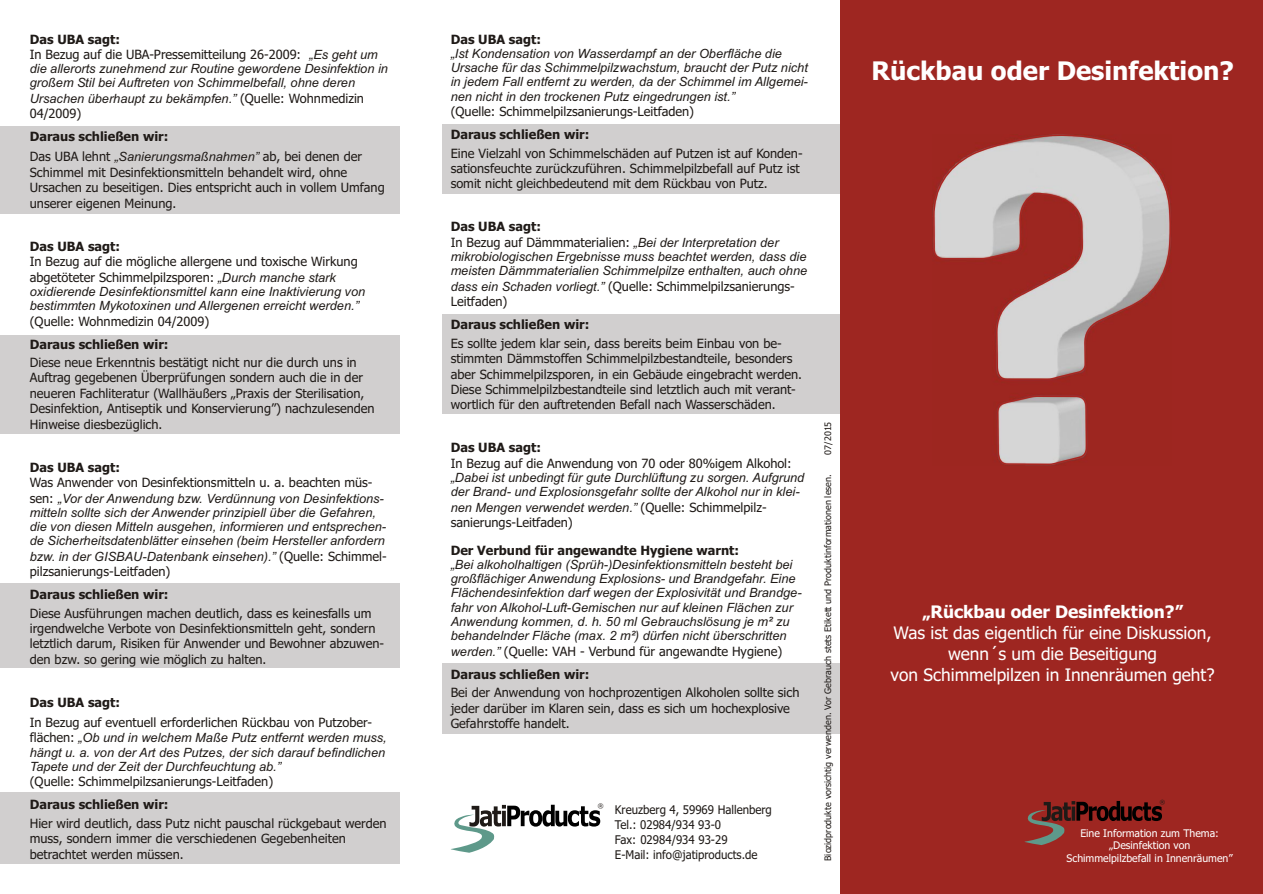
<style>
.page{position:relative;width:1263px;height:894px;background:#fff}
.page>*{position:absolute;margin:0;border:0;box-sizing:border-box;transform-origin:0 0}
.t1{font:700 25.65px "Tahoma";color:#fff}
.t2{font:17.25px/20.9px "Tahoma";color:#fff;text-align:center}
.t3{font:700 17.25px "Tahoma";color:#fff}
.t4{font:12.75px/15.5px "Tahoma";color:#1f1a17}
.t5{font:italic 12.75px/14.2px "Arial";color:#1f1a17}
.t6{font:700 12.75px "Tahoma";color:#1f1a17}
.t7{font:12px/14.7px "Tahoma";color:#1f1a17;scale:.96 1}
.t8{font:10.5px/12.6px "Tahoma";color:#fff;text-align:center}
.t9{font:9px "Tahoma";color:#1f1a17}
.t10{font:6.3px "Tahoma";color:#1f1a17}
.t11{font:5.7px "Tahoma";color:#1f1a17}
.s1{font-weight:700}
.s2{font-family:"Arial";font-style:italic}
.s3{font-family:"Tahoma";font-style:normal}
</style>
<div class="page">
<div style="left:442px;top:124px;width:400px;height:70px;background:#d1cfcf"></div>
<div style="left:442px;top:314px;width:400px;height:100px;background:#d1cfcf"></div>
<div style="left:442px;top:664px;width:400px;height:70px;background:#d1cfcf"></div>
<div style="left:840px;top:0;width:423px;height:894px;background:#9e2621"></div>
<div style="left:0;top:127px;width:400px;height:87px;background:#d1cfcf"></div>
<div style="left:0;top:335px;width:400px;height:98px;background:#d1cfcf"></div>
<div style="left:0;top:583px;width:400px;height:85px;background:#d1cfcf"></div>
<div style="left:0;top:793px;width:400px;height:71px;background:#d1cfcf"></div>
<svg style="left:451px;top:805px;width:149px;height:48px"></svg>
<svg style="left:1024px;top:801px;width:138px;height:44px"></svg>
<svg style="left:932px;top:134px;width:239px;height:245px"></svg>
<svg style="left:997px;top:395px;width:90px;height:71px;background:#c6b4b3"></svg>
<p class="t4" style="left:30px;top:32px;width:350px"><span class="s1">Das UBA sagt:<br></span>In Bezug auf die UBA-Pressemitteilung 26-2009: <span class="s2">„Es geht um</span></p>
<p class="t5" style="left:30px;top:63px;width:360px">die allerorts zunehmend zur Routine gewordene Desinfektion in großem Stil bei Auftreten von Schimmelbefall, ohne deren</p>
<p class="t5" style="left:30px;top:92px;width:336px">Ursachen überhaupt zu bekämpfen.” <span class="s3">(Quelle: Wohnmedizin</span></p>
<p class="t4" style="left:30px;top:107px;width:53px">04/2009)</p>
<p class="t4" style="left:30px;top:128px;width:334px;line-height:20px"><span class="s1">Daraus schließen wir:<br></span>Das UBA lehnt <span class="s2">„Sanierungsmaßnahmen”</span> ab, bei denen der</p>
<p class="t4" style="left:30px;top:166px;width:357px">Schimmel mit Desinfektionsmitteln behandelt wird, ohne<br>Ursachen zu beseitigen. Dies entspricht auch in vollem Umfang unserer eigenen Meinung.</p>
<p class="t6" style="left:30px;top:241px;width:92px">Das UBA sagt:</p>
<p class="t4" style="left:30px;top:255px;width:330px">In Bezug auf die mögliche allergene und toxische Wirkung abgetöteter Schimmelpilzsporen: <span class="s2">„Durch manche stark</span></p>
<p class="t5" style="left:30px;top:285px;width:337px">oxidierende Desinfektionsmittel kann eine Inaktivierung von bestimmten Mykotoxinen und Allergenen erreicht werden.”</p>
<p class="t4" style="left:30px;top:314px;width:181px">(Quelle: Wohnmedizin 04/2009)</p>
<p class="t6" style="left:30px;top:339px;width:140px">Daraus schließen wir:</p>
<p class="t4" style="left:30px;top:356px;width:346px">Diese neue Erkenntnis bestätigt nicht nur die durch uns in Auftrag gegebenen Überprüfungen sondern auch die in der neueren Fachliteratur (Wallhäußers „Praxis der Sterilisation, Desinfektion, Antiseptik und Konservierung”) nachzulesenden Hinweise diesbezüglich.</p>
<p class="t6" style="left:30px;top:462px;width:92px">Das UBA sagt:</p>
<p class="t4" style="left:30px;top:476px;width:344px">Was Anwender von Desinfektionsmitteln u. a. beachten müs-</p>
<p class="t5" style="left:30px;top:492px;width:358px"><span class="s3">sen:</span> „Vor der Anwendung bzw. Verdünnung von Desinfektions&shy;mitteln sollte sich der Anwender prinzipiell über die Gefahren, die von diesen Mitteln ausgehen, informieren und entsprechen&shy;de Sicherheitsdatenblätter einsehen (beim Hersteller anfordern</p>
<p class="t5" style="left:30px;top:550px;width:359px">bzw. in der GISBAU-Datenbank einsehen).” <span class="s3">(Quelle: Schimmel-</span></p>
<p class="t4" style="left:30px;top:565px;width:142px">pilzsanierungs-Leitfaden)</p>
<p class="t6" style="left:30px;top:589px;width:140px">Daraus schließen wir:</p>
<p class="t4" style="left:30px;top:606px;width:356px">Diese Ausführungen machen deutlich, dass es keinesfalls um irgendwelche Verbote von Desinfektionsmitteln geht, sondern letztlich darum, Risiken für Anwender und Bewohner abzuwen&shy;den bzw. so gering wie möglich zu halten.</p>
<p class="t6" style="left:30px;top:697px;width:92px">Das UBA sagt:</p>
<p class="t4" style="left:30px;top:716px;width:344px">In Bezug auf eventuell erforderlichen Rückbau von Putzober-</p>
<p class="t5" style="left:30px;top:732px;width:358px;text-align:justify"><span class="s3">flächen:</span> „Ob und in welchem Maße Putz entfernt werden muss, hängt u. a. von der Art des Putzes, der sich darauf befindlichen Tapete und der Zeit der Durchfeuchtung ab.”</p>
<p class="t4" style="left:30px;top:775px;width:245px">(Quelle: Schimmelpilzsanierungs-Leitfaden)</p>
<p class="t6" style="left:30px;top:800px;width:140px">Daraus schließen wir:</p>
<p class="t4" style="left:30px;top:817px;width:359px">Hier wird deutlich, dass Putz nicht pauschal rückgebaut werden muss, sondern immer die verschiedenen Gegebenheiten betrachtet werden müssen.</p>
<p class="t6" style="left:451px;top:34px;width:92px">Das UBA sagt:</p>
<p class="t5" style="left:451px;top:47px;width:359px">„Ist Kondensation von Wasserdampf an der Oberfläche die Ursache für das Schimmelpilzwachstum, braucht der Putz nicht in jedem Fall entfernt zu werden, da der Schimmel im Allgemei&shy;nen nicht in den trockenen Putz eingedrungen ist.”</p>
<p class="t4" style="left:451px;top:105px;width:245px">(Quelle: Schimmelpilzsanierungs-Leitfaden)</p>
<p class="t6" style="left:451px;top:129px;width:140px">Daraus schließen wir:</p>
<p class="t4" style="left:451px;top:146px;width:354px">Eine Vielzahl von Schimmelschäden auf Putzen ist auf Konden&shy;sationsfeuchte zurückzuführen. Schimmelpilzbefall auf Putz ist somit nicht gleichbedeutend mit dem Rückbau von Putz.</p>
<p class="t4" style="left:451px;top:220px;width:329px"><span class="s1">Das UBA sagt:<br></span>In Bezug auf Dämmmaterialien: <span class="s2">„Bei der Interpretation der</span></p>
<p class="t5" style="left:451px;top:251px;width:358px">mikrobiologischen Ergebnisse muss beachtet werden, dass die meisten Dämmmaterialien Schimmelpilze enthalten, auch ohne</p>
<p class="t4" style="left:451px;top:279px;width:346px"><span class="s2">dass ein Schaden vorliegt.”</span> (Quelle: Schimmelpilzsanierungs-<br>Leitfaden)</p>
<p class="t6" style="left:451px;top:320px;width:140px">Daraus schließen wir:</p>
<p class="t4" style="left:451px;top:336px;width:353px">Es sollte jedem klar sein, dass bereits beim Einbau von be&shy;stimmten Dämmstoffen Schimmelpilzbestandteile, besonders aber Schimmelpilzsporen, in ein Gebäude eingebracht werden.<br>Diese Schimmelpilzbestandteile sind letztlich auch mit verant&shy;wortlich für den auftretenden Befall nach Wasserschäden.</p>
<p class="t6" style="left:451px;top:443px;width:92px">Das UBA sagt:</p>
<p class="t4" style="left:451px;top:456px;width:343px">In Bezug auf die Anwendung von 70 oder 80%igem Alkohol:</p>
<p class="t5" style="left:451px;top:471px;width:355px">„Dabei ist unbedingt für gute Durchlüftung zu sorgen. Aufgrund der Brand- und Explosionsgefahr sollte der Alkohol nur in klei-</p>
<p class="t5" style="left:451px;top:501px;width:318px">nen Mengen verwendet werden.” <span class="s3">(Quelle: Schimmelpilz-</span></p>
<p class="t4" style="left:451px;top:516px;width:124px">sanierungs-Leitfaden)</p>
<p class="t6" style="left:451px;top:545px;width:290px">Der Verbund für angewandte Hygiene warnt:</p>
<p class="t5" style="left:451px;top:559px;width:352px">„Bei alkoholhaltigen (Sprüh-)Desinfektionsmitteln besteht bei großflächiger Anwendung Explosions- und Brandgefahr. Eine Flächendesinfektion darf wegen der Explosivität und Brandge&shy;fahr von Alkohol-Luft-Gemischen nur auf kleinen Flächen zur Anwendung kommen, d. h. 50 ml Gebrauchslösung je m² zu behandelnder Fläche (max. 2 m²) dürfen nicht überschritten</p>
<p class="t4" style="left:451px;top:640px;width:333px;line-height:23.2px"><span class="s2">werden.”</span> (Quelle: VAH - Verbund für angewandte Hygiene)<br><span class="s1">Daraus schließen wir:</span></p>
<p class="t4" style="left:451px;top:686px;width:350px">Bei der Anwendung von hochprozentigen Alkoholen sollte sich jeder darüber im Klaren sein, dass es sich um hochexplosive<br>Gefahrstoffe handelt.</p>
<p class="t10" style="left:598px;top:803px;width:7px">®</p>
<p class="t7" style="left:615px;top:804px;width:165px">Kreuzberg 4, 59969 Hallenberg<br>Tel.: 02984/934 93-0<br>Fax: 02984/934 93-29<br>E-Mail: info@jatiproducts.de</p>
<p class="t9" style="left:824px;top:455px;width:34px;rotate:-90deg">07/2015</p>
<p class="t9" style="left:824px;top:861px;width:388px;rotate:-90deg">Biozidprodukte vorsichtig verwenden. Vor Gebrauch stets Etikett und Produktinformationen lesen.</p>
<h1 class="t1" style="left:872px;top:60px;width:364px">Rückbau oder Desinfektion?</h1>
<h2 class="t3" style="left:922px;top:605px;width:263px">„Rückbau oder Desinfektion?”</h2>
<h2 class="t2" style="left:891px;top:624px;width:325px">Was ist das eigentlich für eine Diskussion, wenn´s um die Beseitigung<br>von Schimmelpilzen in Innenräumen geht?</h2>
<p class="t11" style="left:1160px;top:800px;width:7px">®</p>
<p class="t8" style="left:1080px;top:828px;width:140px">Eine Information zum Thema: „Desinfektion von</p>
<p class="t8" style="left:1067px;top:853px;width:168px">Schimmelpilzbefall in Innenräumen”</p>
</div>
